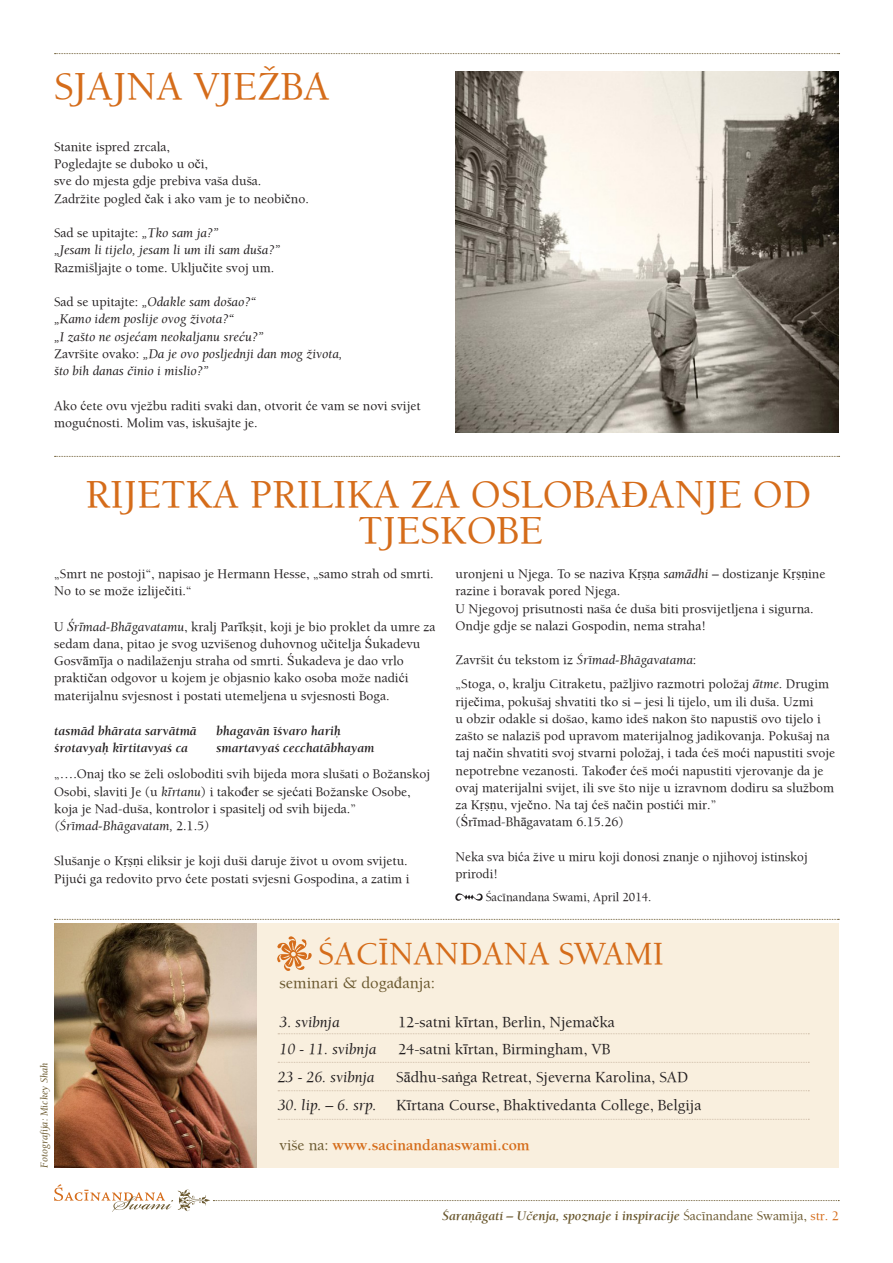
<style>
.page{position:relative;width:893px;height:1263px;background:#fff}
.page>*{position:absolute;margin:0;border:0;box-sizing:border-box;transform-origin:0 0}
.t1{font:40.5px "Balaram";color:#d56c1a}
.t2{font:33px "Balaram";color:#d56c1a}
.t3{font:16.5px "Balaram";color:#69572d}
.t4{font:15.75px "Balaram";color:#231f20}
.t5{font:italic 15.75px "Balaram";color:#231f20}
.t6{font:700 15.75px "Balaram";color:#d56c1a}
.t7{font:13.5px/17.2px "Balaram";color:#231f20}
.t8{font:italic 13.5px/17.2px "Balaram";color:#231f20}
.t9{font:italic 700 13.5px "Balaram";color:#231f20}
.t10{font:italic 700 13.5px "Balaram";color:#69572d}
.t11{font:12.75px "Balaram";color:#231f20}
.t12{font:italic 10.5px "Balaram";color:#69572d}
.s1{font-family:"Times New Roman"}
.s2{font-style:italic}
.s3{font-style:normal}
.s4{font-family:"Times New Roman";font-size:37.5px}
.s5{font-family:"Times New Roman";font-style:italic}
.s6{font-weight:400;color:#69572d}
.s7{font-family:"Times New Roman";font-weight:400}
.s8{font-weight:400;font-style:normal}
.s9{font-weight:400;font-style:normal;color:#d56c1a}
</style>
<div class="page">
<svg style="left:54px;top:1184px;width:785px;height:28px"></svg>
<div style="left:253px;top:924px;width:586px;height:244px;background:#f9efde"></div>
<img style="left:54px;top:924px;width:202px;height:244px">
<svg style="left:54px;top:919px;width:785px;height:1px"></svg>
<svg style="left:278px;top:1062px;width:531px;height:1px"></svg>
<svg style="left:278px;top:1033px;width:531px;height:1px"></svg>
<svg style="left:278px;top:1090px;width:531px;height:1px"></svg>
<svg style="left:278px;top:1119px;width:531px;height:1px"></svg>
<img style="left:277px;top:936px;width:34px;height:34px">
<svg style="left:55px;top:53px;width:785px;height:1px"></svg>
<svg style="left:55px;top:456px;width:785px;height:1px"></svg>
<img style="left:455px;top:893px;width:27px;height:8px">
<img style="left:456px;top:71px;width:383px;height:362px">
<p class="t1" style="left:54px;top:61px;width:277px">SJAJNA VJEŽBA</p>
<p class="t7" style="left:54px;top:138px;width:117px">Stanite ispred zrcala,</p>
<p class="t7" style="left:54px;top:155px;width:209px">Pogledajte se duboko u o<span class="s1">č</span>i,<br>sve do mjesta gdje prebiva vaša duša.</p>
<p class="t7" style="left:54px;top:189px;width:256px">Zadržite pogled <span class="s1">č</span>ak i ako vam je to neobi<span class="s1">č</span>no.</p>
<p class="t7" style="left:54px;top:224px;width:166px">Sad se upitajte: <span class="s2">„Tko sam ja?”</span></p>
<p class="t8" style="left:54px;top:241px;width:228px">„Jesam li tijelo, jesam li um ili sam duša?”</p>
<p class="t7" style="left:54px;top:258px;width:222px">Razmišljajte o tome. Uklju<span class="s1">č</span>ite svoj um.</p>
<p class="t8" style="left:54px;top:293px;width:204px"><span class="s3">Sad se upitajte:</span> „Odakle sam došao?“</p>
<p class="t8" style="left:54px;top:310px;width:182px">„Kamo idem poslije ovog života?“</p>
<p class="t8" style="left:54px;top:327px;width:211px">„I zašto ne osje<span class="s1">ć</span>am neokaljanu sre<span class="s1">ć</span>u?”</p>
<p class="t8" style="left:54px;top:345px;width:290px"><span class="s3">Završite ovako:</span> „Da je ovo posljednji dan mog života, što bih danas <span class="s1">č</span>inio i mislio?”</p>
<p class="t7" style="left:54px;top:396px;width:368px">Ako <span class="s1">ć</span>ete ovu vježbu raditi svaki dan, otvorit <span class="s1">ć</span>e vam se novi svijet mogu<span class="s1">ć</span>nosti. Molim vas, iskušajte je.</p>
<p class="t1" style="left:85px;top:469px;width:727px">RIJETKA PRILIKA ZA OSLOBA<span class="s4">Đ</span>ANJE OD</p>
<p class="t1" style="left:358px;top:505px;width:186px">TJESKOBE</p>
<p class="t7" style="left:54px;top:565px;width:381px">„Smrt ne postoji“, napisao je Hermann Hesse, „samo strah od smrti.<br>No to se može izlije<span class="s1">č</span>iti.“</p>
<p class="t7" style="left:54px;top:617px;width:383px">U <span class="s5">Ś</span><span class="s2">r</span><span class="s5">ī</span><span class="s2">mad-Bh</span><span class="s5">ā</span><span class="s2">gavatamu</span>, kralj Par<span class="s1">ī</span>k<span class="s1">ṣ</span>it, koji je bio proklet da umre za sedam dana, pitao je svog uzvišenog duhovnog u<span class="s1">č</span>itelja <span class="s1">Ś</span>ukadevu Gosv<span class="s1">ā</span>m<span class="s1">ī</span>ja o nadilaženju straha od smrti. <span class="s1">Ś</span>ukadeva je dao vrlo prakti<span class="s1">č</span>an odgovor u kojem je objasnio kako osoba može nadi<span class="s1">ć</span>i materijalnu svjesnost i postati utemeljena u svjesnosti Boga.</p>
<p class="t9" style="left:54px;top:722px;width:144px">tasmäd bhärata sarvätmä</p>
<p class="t9" style="left:216px;top:722px;width:126px">bhagavän éçvaro hariù</p>
<p class="t9" style="left:54px;top:740px;width:135px">çrotavyaù kértitavyaç ca</p>
<p class="t9" style="left:216px;top:740px;width:160px">smartavyaç cecchatäbhayam</p>
<p class="t7" style="left:54px;top:765px;width:377px">„….Onaj tko se želi osloboditi svih bijeda mora slušati o Božanskoj<br>Osobi, slaviti Je (u <span class="s2">k</span><span class="s5">ī</span><span class="s2">rtanu</span>) i tako<span class="s1">đ</span>er se sje<span class="s1">ć</span>ati Božanske Osobe, koja je Nad-duša, kontrolor i spasitelj od svih bijeda.”</p>
<p class="t8" style="left:54px;top:817px;width:157px">(Çrémad-Bhägavatam, <span class="s3">2.1.5</span>)</p>
<p class="t7" style="left:54px;top:852px;width:357px">Slušanje o K<span class="s1">ṛṣṇ</span>i eliksir je koji duši daruje život u ovom svijetu.<br>Piju<span class="s1">ć</span>i ga redovito prvo <span class="s1">ć</span>ete postati svjesni Gospodina, a zatim i</p>
<p class="t7" style="left:455px;top:565px;width:371px">uronjeni u Njega. To se naziva K<span class="s1">ṛṣṇ</span>a <span class="s2">sam</span><span class="s5">ā</span><span class="s2">dhi</span> – dostizanje K<span class="s1">ṛṣṇ</span>ine razine i boravak pored Njega.</p>
<p class="t7" style="left:455px;top:599px;width:360px">U Njegovoj prisutnosti naša <span class="s1">ć</span>e duša biti prosvijetljena i sigurna.<br>Ondje gdje se nalazi Gospodin, nema straha!</p>
<p class="t7" style="left:455px;top:650px;width:242px">Završit <span class="s1">ć</span>u tekstom iz <span class="s2">Çrémad-Bhägavatama</span>:</p>
<p class="t7" style="left:455px;top:675px;width:381px">„Stoga, o, kralju Citraketu, pažljivo razmotri položaj <span class="s5">ā</span><span class="s2">tme</span>. Drugim rije<span class="s1">č</span>ima, pokušaj shvatiti tko si – jesi li tijelo, um ili duša. Uzmi<br>u obzir odakle si došao, kamo ideš nakon što napustiš ovo tijelo i zašto se nalaziš pod upravom materijalnog jadikovanja. Pokušaj na taj na<span class="s1">č</span>in shvatiti svoj stvarni položaj, i tada <span class="s1">ć</span>eš mo<span class="s1">ć</span>i napustiti svoje nepotrebne vezanosti. Tako<span class="s1">đ</span>er <span class="s1">ć</span>eš mo<span class="s1">ć</span>i napustiti vjerovanje da je ovaj materijalni svijet, ili sve što nije u izravnom dodiru sa službom za K<span class="s1">ṛṣṇ</span>u, vje<span class="s1">č</span>no. Na taj <span class="s1">ć</span>eš na<span class="s1">č</span>in posti<span class="s1">ć</span>i mir.”</p>
<p class="t7" style="left:455px;top:813px;width:170px">(<span class="s1">Ś</span>r<span class="s1">ī</span>mad-Bh<span class="s1">ā</span>gavatam 6.15.26)</p>
<p class="t7" style="left:455px;top:848px;width:354px">Neka sva bi<span class="s1">ć</span>a žive u miru koji donosi znanje o njihovoj istinskoj prirodi!</p>
<p class="t11" style="left:486px;top:889px;width:167px">Çacénandana Swami, April 2014.</p>
<p class="t2" style="left:318px;top:933px;width:347px">ÇACÉNANDANA SWAMI</p>
<p class="t3" style="left:279px;top:972px;width:157px">seminari &amp; doga<span class="s1">đ</span>anja:</p>
<p class="t5" style="left:279px;top:1012px;width:62px">3. svibnja</p>
<p class="t4" style="left:398px;top:1012px;width:218px">12-satni k<span class="s1">ī</span>rtan, Berlin, Njema<span class="s1">č</span>ka</p>
<p class="t5" style="left:279px;top:1039px;width:98px">10 - 11. svibnja</p>
<p class="t4" style="left:398px;top:1039px;width:214px">24-satni k<span class="s1">ī</span>rtan, Birmingham, VB</p>
<p class="t12" style="left:38px;top:1168px;width:107px;rotate:-90deg">Fotografija: Mickey Shah</p>
<p class="t5" style="left:278px;top:1067px;width:98px">23 - 26. svibnja</p>
<p class="t4" style="left:396px;top:1067px;width:293px">S<span class="s1">ā</span>dhu-sa<span class="s1">ṅ</span>ga Retreat, Sjeverna Karolina, SAD</p>
<p class="t4" style="left:278px;top:1095px;width:425px"><span class="s2">30. lip. – 6. srp.</span> K<span class="s1">ī</span>rtana Course, Bhaktivedanta College, Belgija</p>
<p class="t6" style="left:279px;top:1135px;width:252px"><span class="s6">više na:</span> www.sacinandanaswami.com</p>
<p class="t10" style="left:442px;top:1207px;width:398px">Çaraëägatí – U<span class="s7">č</span>enja, spoznaje i inspiracije <span class="s8">Çacénandane Swamija,</span> <span class="s9">str. 2</span></p>
</div>
